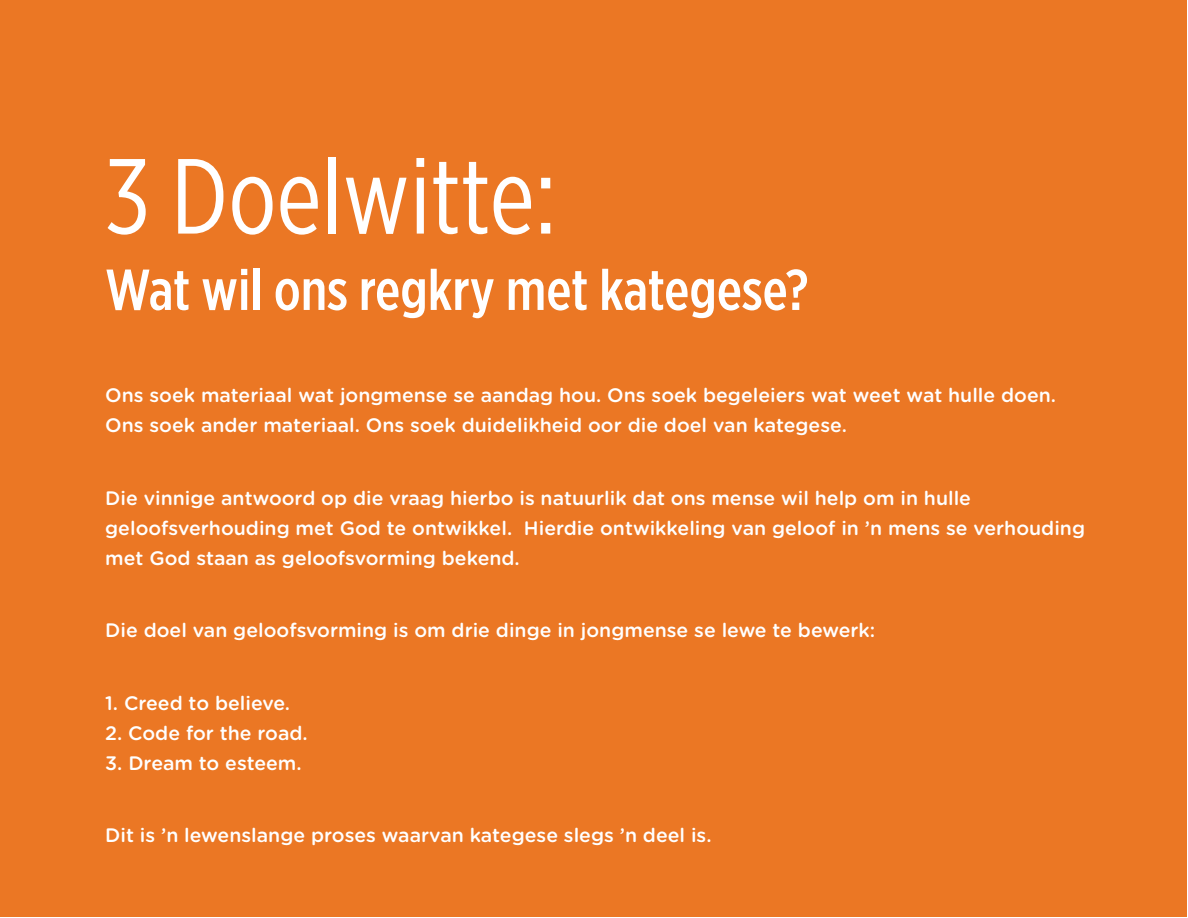
<style>
.page{position:relative;width:1188px;height:918px;background:#fff}
.page>*{position:absolute;margin:0;border:0;box-sizing:border-box;transform-origin:0 0}
.t1{font:106.5px "Gotham X Narrow";color:#fff}
.t2{font:500 57.75px "Gotham X Narrow";color:#fff}
.t3{font:500 19.5px/30px "Gotham Rounded";color:#fff}
</style>
<div class="page">
<div style="left:1px;top:1px;width:1186px;height:916px;background:#eb7724"></div>
<p class="t1" style="left:105px;top:133px;width:453px">3 Doelwitte:</p>
<p class="t2" style="left:105px;top:255px;width:705px">Wat wil ons regkry met kategese?</p>
<p class="t3" style="left:105px;top:379px;width:952px">Ons soek materiaal wat jongmense se aandag hou. Ons soek begeleiers wat weet wat hulle doen.<br>Ons soek ander materiaal. Ons soek duidelikheid oor die doel van kategese.</p>
<p class="t3" style="left:105px;top:482px;width:981px">Die vinnige antwoord op die vraag hierbo is natuurlik dat ons mense wil help om in hulle geloofsverhouding met God te ontwikkel. Hierdie ontwikkeling van geloof in ’n mens se verhouding met God staan as geloofsvorming bekend.</p>
<p class="t3" style="left:105px;top:614px;width:772px">Die doel van geloofsvorming is om drie dinge in jongmense se lewe te bewerk:</p>
<p class="t3" style="left:105px;top:687px;width:186px">1. Creed to believe.</p>
<p class="t3" style="left:105px;top:717px;width:204px">2. Code for the road.</p>
<p class="t3" style="left:105px;top:747px;width:198px">3. Dream to esteem.</p>
<p class="t3" style="left:105px;top:819px;width:608px">Dit is ’n lewenslange proses waarvan kategese slegs ’n deel is.</p>
</div>
